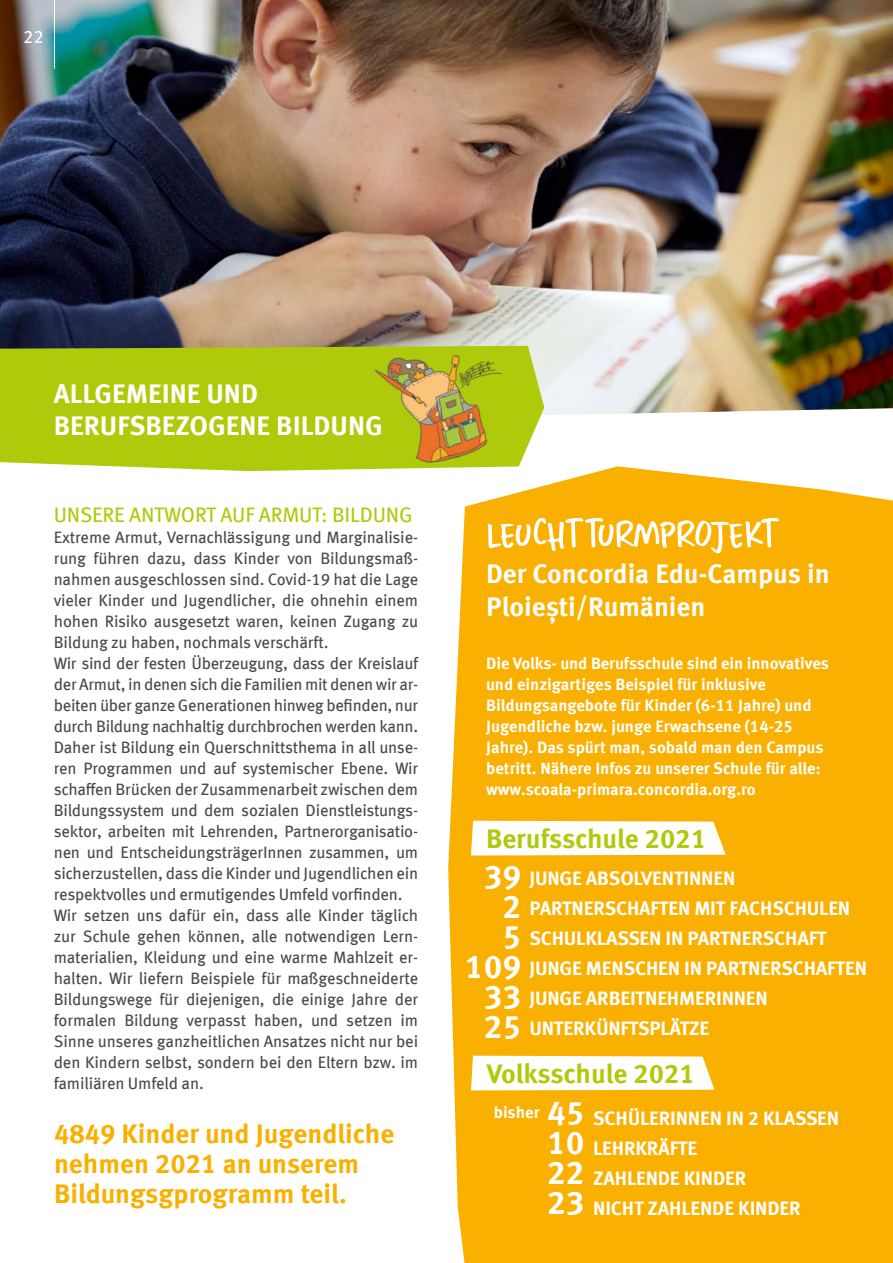
<style>
.page{position:relative;width:893px;height:1263px;background:#fff}
.page>*{position:absolute;margin:0;border:0;box-sizing:border-box;transform-origin:0 0}
.t1{font:51px "Home Education DEMO";letter-spacing:-.045em;color:#fff}
.t2{font:700 33px/30px "Meta OFC";color:#fff;text-align:justify}
.t3{font:700 27px/32.4px "Meta OFC";color:#fff}
.t4{font:700 27px/30px "Meta OFC";color:#f9b000}
.t5{font:700 27px "Meta OFC";letter-spacing:-.005em;color:#afca0b}
.t6{font:21px "Meta OFC";letter-spacing:-.01em;color:#afca0b}
.t7{font:700 19.5px/30px "Meta OFC";letter-spacing:-.01em;color:#fff}
.t8{font:18px "Meta OFC";color:#fff}
.t9{font:16.5px/21px "Meta OFC";letter-spacing:-.015em;color:#4a4a49}
.t10{font:700 16.5px/21px "Meta OFC";letter-spacing:-.005em;color:#fff}
.s1{font-size:33px}
</style>
<div class="page">
<img style="left:0;top:0;width:893px;height:415px">
<svg style="left:0;top:346px;width:544px;height:125px;background:#b1ca17"></svg>
<img style="left:373px;top:354px;width:132px;height:109px">
<div style="left:448px;top:466px;width:445px;height:797px;background:#f9b000"></div>
<svg style="left:471px;top:1056px;width:243px;height:34px"></svg>
<svg style="left:471px;top:821px;width:255px;height:34px"></svg>
<hr style="left:54px;top:0;width:1px;height:69px;background:#fff">
<p class="t8" style="left:23px;top:26px;width:22px">22</p>
<h3 class="t3" style="left:54px;top:378px;width:330px">ALLGEMEINE UND<br>BERUFSBEZOGENE BILDUNG</h3>
<p class="t6" style="left:54px;top:501px;width:360px">UNSERE ANTWORT AUF ARMUT: BILDUNG</p>
<p class="t9" style="left:54px;top:526px;width:366px">Extreme Armut, Vernachlässigung und Marginalisie&shy;rung führen dazu, dass Kinder von Bildungsmaß&shy;nahmen ausgeschlossen sind. Covid-19 hat die Lage vieler Kinder und Jugendlicher, die ohnehin einem hohen Risiko ausgesetzt waren, keinen Zugang zu Bildung zu haben, nochmals verschärft.<br>Wir sind der festen Überzeugung, dass der Kreislauf der Armut, in denen sich die Familien mit denen wir ar&shy;beiten über ganze Generationen hinweg befinden, nur durch Bildung nachhaltig durchbrochen werden kann.<br>Daher ist Bildung ein Querschnittsthema in all unse&shy;ren Programmen und auf systemischer Ebene. Wir schaffen Brücken der Zusammenarbeit zwischen dem Bildungssystem und dem sozialen Dienstleistungs&shy;sektor, arbeiten mit Lehrenden, Partnerorganisatio&shy;nen und EntscheidungsträgerInnen zusammen, um sicherzustellen, dass die Kinder und Jugendlichen ein respektvolles und ermutigendes Umfeld vorfinden.<br>Wir setzen uns dafür ein, dass alle Kinder täglich zur Schule gehen können, alle notwendigen Lern&shy;materialien, Kleidung und eine warme Mahlzeit er&shy;halten. Wir liefern Beispiele für maßgeschneiderte Bildungswege für diejenigen, die einige Jahre der formalen Bildung verpasst haben, und setzen im Sinne unseres ganzheitlichen Ansatzes nicht nur bei den Kindern selbst, sondern bei den Eltern bzw. im familiären Umfeld an.</p>
<h3 class="t4" style="left:54px;top:1119px;width:342px">4849 Kinder und Jugendliche nehmen 2021 an unserem<br>Bildungsgprogramm teil.</h3>
<h1 class="t1" style="left:486px;top:508px;width:296px">Leuchtturmprojekt</h1>
<h3 class="t3" style="left:486px;top:558px;width:345px">Der Concordia Edu-Campus in<br>Ploiești/Rumänien</h3>
<p class="t10" style="left:486px;top:652px;width:344px">Die Volks- und Berufsschule sind ein innovatives und einzigartiges Beispiel für inklusive Bildungsangebote für Kinder (6-11 Jahre) und Jugendliche bzw. junge Erwachsene (14-25<br>Jahre). Das spürt man, sobald man den Campus betritt. Nähere Infos zu unserer Schule für alle: www.scoala-primara.concordia.org.ro</p>
<h3 class="t5" style="left:486px;top:821px;width:222px">Berufsschule 2021</h3>
<p class="t7" style="left:529px;top:864px;width:339px">JUNGE ABSOLVENTINNEN<br>PARTNERSCHAFTEN MIT FACHSCHULEN<br>SCHULKLASSEN IN PARTNERSCHAFT<br>JUNGE MENSCHEN IN PARTNERSCHAFTEN<br>JUNGE ARBEITNEHMERINNEN<br>UNTERKÜNFTSPLÄTZE</p>
<h2 class="t2" style="left:465px;top:862px;width:58px;text-align:right">39<br>2<br>5<br>109<br>33<br>25</h2>
<h3 class="t5" style="left:487px;top:1057px;width:210px">Volksschule 2021</h3>
<p class="t10" style="left:494px;top:1102px;width:92px">bisher <span class="s1">45</span></p>
<h2 class="t2" style="left:547px;top:1128px;width:39px">10<br>22<br>23</h2>
<p class="t7" style="left:593px;top:1103px;width:248px">SCHÜLERINNEN IN 2 KLASSEN<br>LEHRKRÄFTE<br>ZAHLENDE KINDER<br>NICHT ZAHLENDE KINDER</p>
</div>
